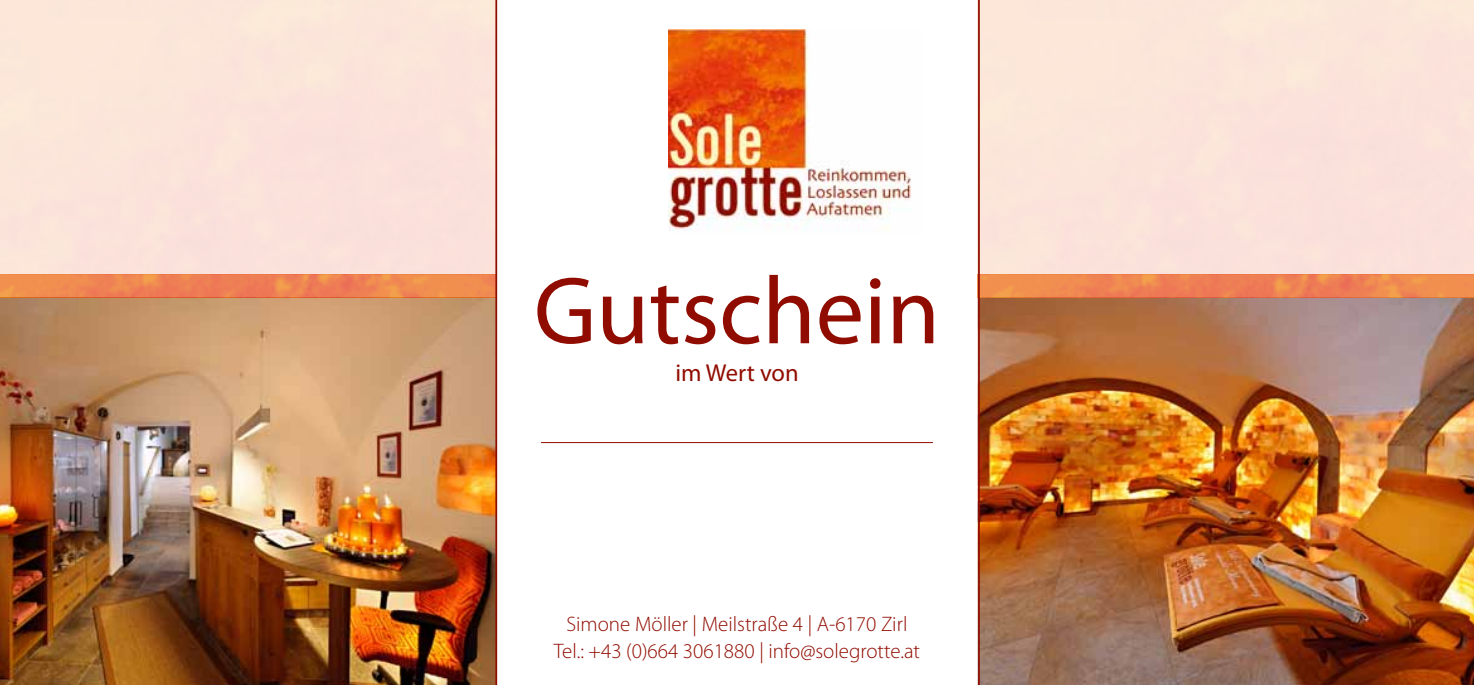
<style>
.page{position:relative;width:1474px;height:685px;background:#fff}
.page>*{position:absolute;margin:0;border:0;box-sizing:border-box;transform-origin:0 0}
.t1{font:96.25px "Myriad Pro";color:#910c00}
.t2{font:24.5px "Myriad Pro";color:#910c00}
.t3{font:300 21px/26.2px "Myriad Pro";color:#910c00;text-align:center}
</style>
<div class="page">
<img style="left:0;top:0;width:495px;height:685px">
<img style="left:979px;top:0;width:494px;height:685px">
<svg style="left:495px;top:0;width:484px;height:685px"></svg>
<h1 class="t1" style="left:534px;top:251px;width:407px">Gutschein</h1>
<p class="t2" style="left:675px;top:357px;width:125px">im Wert von</p>
<p class="t3" style="left:554px;top:611px;width:368px">Simone Möller | Meilstraße 4 | A-6170 Zirl<br>Tel.: +43 (0)664 3061880 | info@solegrotte.at</p>
</div>
